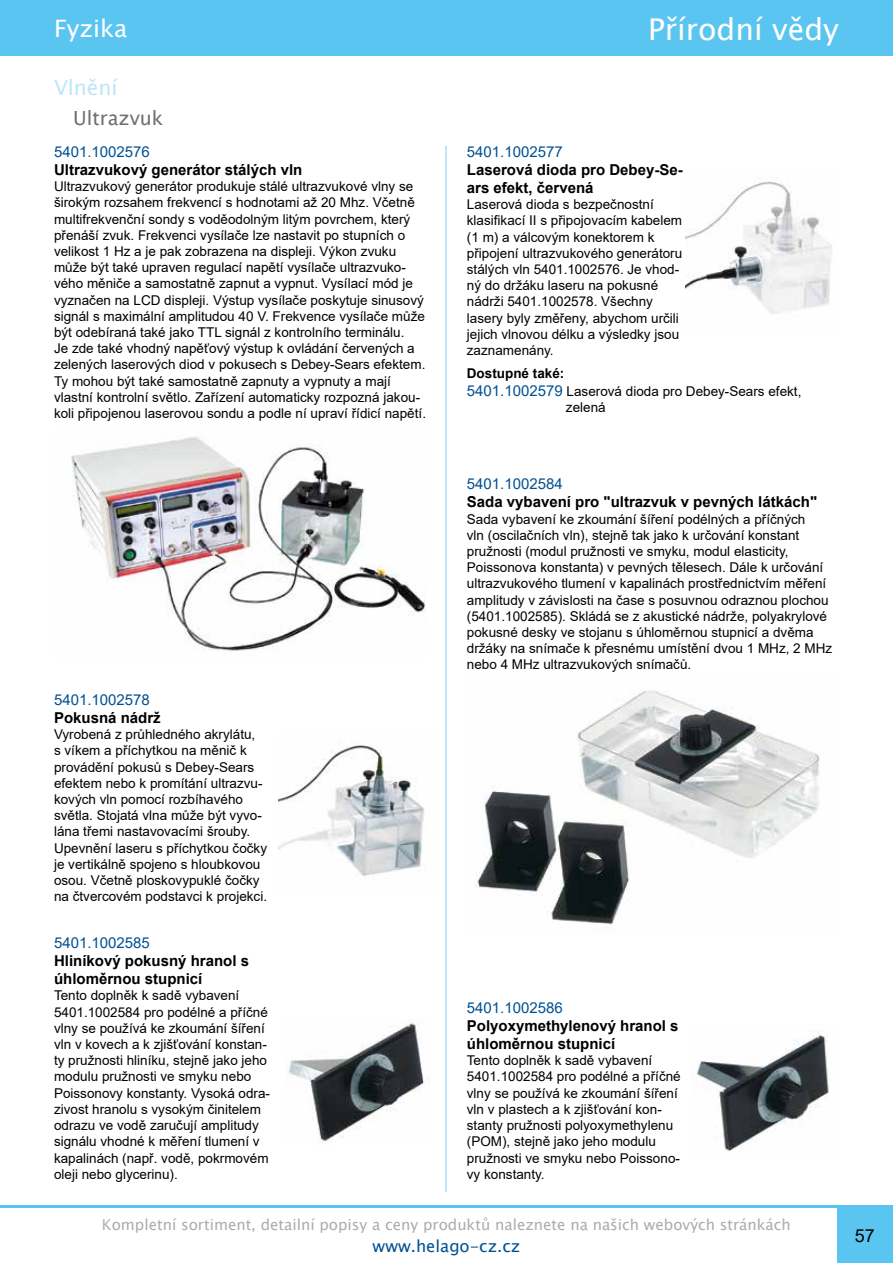
<style>
.page{position:relative;width:893px;height:1263px;background:#fff}
.page>*{position:absolute;margin:0;border:0;box-sizing:border-box;transform-origin:0 0}
.t1{font:30px "Lucida Sans Unicode";color:#fff}
.t2{font:24px "Lucida Sans Unicode";color:#fff}
.t3{font:21px "Lucida Sans Unicode";color:#bfe5fa}
.t4{font:19.5px "Lucida Sans Unicode";color:#706f6f}
.t5{font:18px "Arial";color:#000}
.t6{font:16.5px "Lucida Sans Unicode";color:#005092}
.t7{font:700 15px/18px "Arial";color:#000}
.t8{font:15px "Lucida Sans Unicode";color:#acacac}
.t9{font:15px "Arial";color:#005092}
.t10{font:13.5px/16.2px "Arial";color:#000}
.s1{font-weight:700}
.s2{font-size:15px;color:#005092}
</style>
<div class="page">
<div style="left:0;top:0;width:893px;height:56px;background:#5bc5f2"></div>
<div style="left:837px;top:1208px;width:56px;height:55px;background:#5bc5f2"></div>
<hr style="left:0;top:1205px;width:893px;height:3px;background:#5bc5f2">
<hr style="left:446px;top:146px;width:1px;height:1046px;background:#bfe5fa">
<img style="left:71px;top:437px;width:355px;height:214px">
<img style="left:279px;top:745px;width:146px;height:131px">
<img style="left:685px;top:182px;width:147px;height:132px">
<img style="left:475px;top:690px;width:345px;height:235px">
<img style="left:287px;top:1021px;width:143px;height:123px">
<img style="left:696px;top:1031px;width:133px;height:120px">
<h2 class="t2" style="left:54px;top:10px;width:75px">Fyzika</h2>
<h1 class="t1" style="left:648px;top:5px;width:192px">Přírodní vědy</h1>
<h3 class="t3" style="left:54px;top:71px;width:65px">Vlnění</h3>
<h3 class="t4" style="left:73px;top:103px;width:91px">Ultrazvuk</h3>
<p class="t9" style="left:54px;top:141px;width:97px">5401.1002576</p>
<p class="t7" style="left:54px;top:161px;width:250px">Ultrazvukový generátor stálých vln</p>
<p class="t10" style="left:54px;top:178px;width:374px">Ultrazvukový generátor produkuje stálé ultrazvukové vlny se širokým rozsahem frekvencí s hodnotami až 20 Mhz. Včetně multifrekvenční sondy s voděodolným litým povrchem, který přenáší zvuk. Frekvenci vysílače lze nastavit po stupních o velikost 1 Hz a je pak zobrazena na displeji. Výkon zvuku může být také upraven regulací napětí vysílače ultrazvuko&shy;vého měniče a samostatně zapnut a vypnut. Vysílací mód je vyznačen na LCD displeji. Výstup vysílače poskytuje sinusový signál s maximální amplitudou 40 V. Frekvence vysílače může být odebíraná také jako TTL signál z kontrolního terminálu.<br>Je zde také vhodný napěťový výstup k ovládání červených a zelených laserových diod v pokusech s Debey-Sears efektem.<br>Ty mohou být také samostatně zapnuty a vypnuty a mají vlastní kontrolní světlo. Zařízení automaticky rozpozná jakou&shy;koli připojenou laserovou sondu a podle ní upraví řídicí napětí.</p>
<p class="t9" style="left:467px;top:141px;width:97px">5401.1002577</p>
<p class="t7" style="left:467px;top:161px;width:217px">Laserová dioda pro Debey-Se&shy;ars efekt, červená</p>
<p class="t10" style="left:467px;top:196px;width:217px">Laserová dioda s bezpečnostní klasifikací II s připojovacím kabelem (1 m) a válcovým konektorem k připojení ultrazvukového generátoru stálých vln 5401.1002576. Je vhod&shy;ný do držáku laseru na pokusné nádrži 5401.1002578. Všechny lasery byly změřeny, abychom určili jejich vlnovou délku a výsledky jsou zaznamenány.</p>
<p class="t10" style="left:467px;top:364px;width:336px;line-height:18px"><span class="s1">Dostupné také:<br></span><span class="s2">5401.1002579</span> Laserová dioda pro Debey-Sears efekt,</p>
<p class="t10" style="left:566px;top:399px;width:41px">zelená</p>
<p class="t9" style="left:54px;top:689px;width:97px">5401.1002578</p>
<p class="t7" style="left:54px;top:709px;width:108px">Pokusná nádrž</p>
<p class="t10" style="left:54px;top:726px;width:215px">Vyrobená z průhledného akrylátu,<br>s víkem a příchytkou na měnič k provádění pokusů s Debey-Sears efektem nebo k promítání ultrazvu&shy;kových vln pomocí rozbíhavého světla. Stojatá vlna může být vyvo&shy;lána třemi nastavovacími šrouby.<br>Upevnění laseru s příchytkou čočky je vertikálně spojeno s hloubkovou osou. Včetně ploskovypuklé čočky na čtvercovém podstavci k projekci.</p>
<p class="t9" style="left:467px;top:474px;width:97px">5401.1002584</p>
<p class="t7" style="left:467px;top:493px;width:352px">Sada vybavení pro "ultrazvuk v pevných látkách"</p>
<p class="t10" style="left:467px;top:511px;width:367px">Sada vybavení ke zkoumání šíření podélných a příčných<br>vln (oscilačních vln), stejně tak jako k určování konstant pružnosti (modul pružnosti ve smyku, modul elasticity, Poissonova konstanta) v pevných tělesech. Dále k určování ultrazvukového tlumení v kapalinách prostřednictvím měření amplitudy v závislosti na čase s posuvnou odraznou plochou (5401.1002585). Skládá se z akustické nádrže, polyakrylové pokusné desky ve stojanu s úhloměrnou stupnicí a dvěma držáky na snímače k přesnému umístění dvou 1 MHz, 2 MHz nebo 4 MHz ultrazvukových snímačů.</p>
<p class="t9" style="left:54px;top:933px;width:97px">5401.1002585</p>
<p class="t7" style="left:54px;top:952px;width:197px">Hliníkový pokusný hranol s úhloměrnou stupnicí</p>
<p class="t10" style="left:54px;top:987px;width:218px">Tento doplněk k sadě vybavení 5401.1002584 pro podélné a příčné vlny se používá ke zkoumání šíření vln v kovech a k zjišťování konstan&shy;ty pružnosti hliníku, stejně jako jeho modulu pružnosti ve smyku nebo Poissonovy konstanty. Vysoká odra&shy;zivost hranolu s vysokým činitelem odrazu ve vodě zaručují amplitudy signálu vhodné k měření tlumení v kapalinách (např. vodě, pokrmovém oleji nebo glycerinu).</p>
<p class="t9" style="left:467px;top:997px;width:97px">5401.1002586</p>
<p class="t7" style="left:467px;top:1017px;width:213px">Polyoxymethylenový hranol s úhloměrnou stupnicí</p>
<p class="t10" style="left:467px;top:1052px;width:215px">Tento doplněk k sadě vybavení<br>5401.1002584 pro podélné a příčné vlny se používá ke zkoumání šíření vln v plastech a k zjišťování kon&shy;stanty pružnosti polyoxymethylenu (POM), stejně jako jeho modulu pružnosti ve smyku nebo Poissono&shy;vy konstanty.</p>
<p class="t8" style="left:102px;top:1213px;width:690px">Kompletní sortiment, detailní popisy a ceny produktů naleznete na našich webových stránkách</p>
<p class="t6" style="left:373px;top:1233px;width:149px">www.helago-cz.cz</p>
<h3 class="t5" style="left:855px;top:1223px;width:22px">57</h3>
</div>
